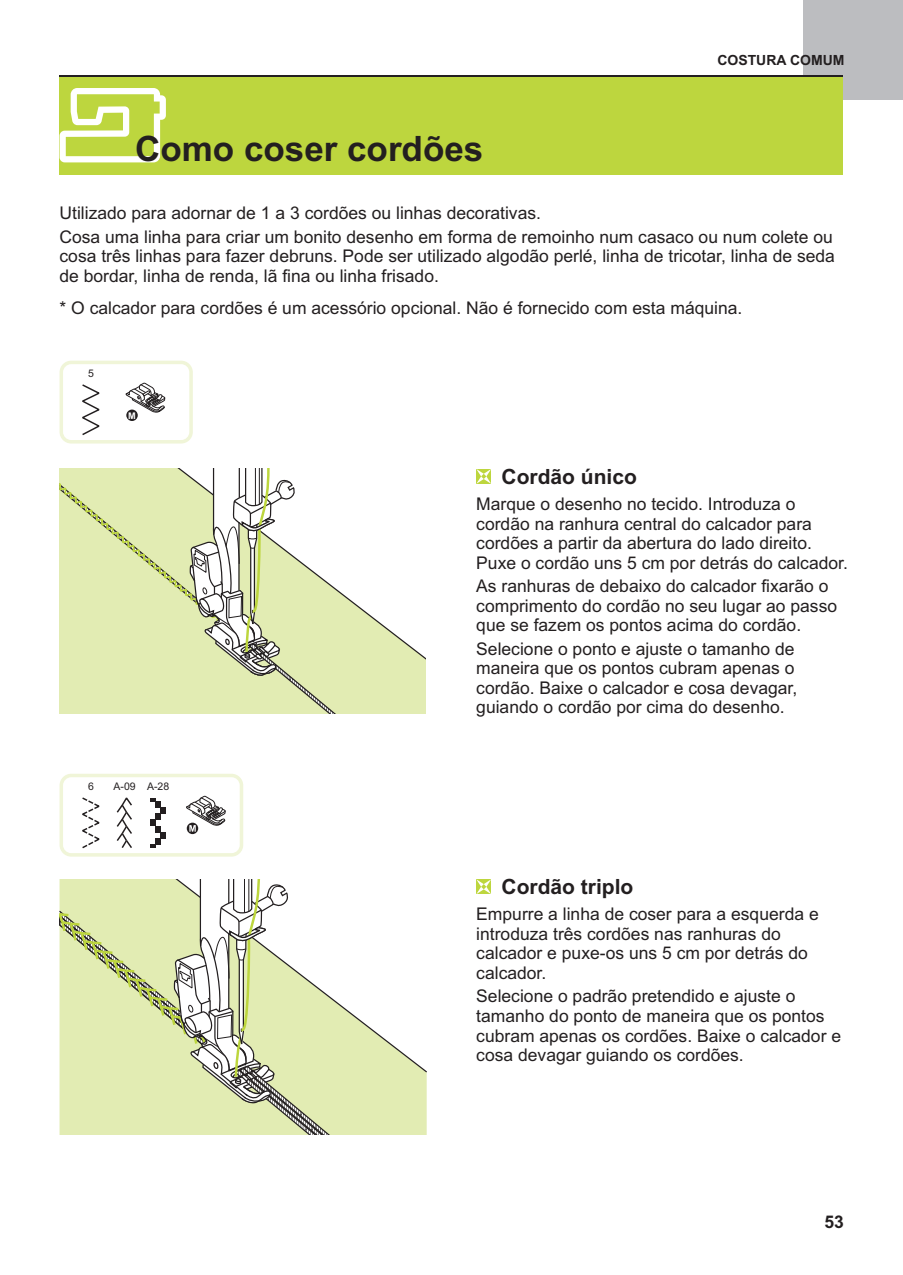
<style>
.page{position:relative;width:903px;height:1275px;background:#fff}
.page>*{position:absolute;margin:0;border:0;box-sizing:border-box;transform-origin:0 0}
.t1{font:700 35px "Arial";color:#231f20}
.t2{font:700 21px "Arial";color:#231f20}
.t3{font:17.5px/19.6px "P Ming Li U";color:#231f20}
.t4{font:700 17.5px "Arial";color:#231f20}
.t5{font:700 14px "Arial";color:#231f20}
.t6{font:10.5px "Arial";color:#231f20}
.t7{font:700 9.1px "Arial";color:#fff}
</style>
<div class="page">
<div style="left:804px;top:0;width:99px;height:99px;background:#bcbdc0"></div>
<div style="left:60px;top:76px;width:783px;height:99px;background:#bdd63e"></div>
<hr style="left:60px;top:76px;width:783px;height:1px;background:#231f20">
<svg style="left:60px;top:360px;width:133px;height:83px"></svg>
<svg style="left:60px;top:774px;width:183px;height:83px"></svg>
<svg style="left:476px;top:469px;width:15px;height:15px"></svg>
<svg style="left:476px;top:879px;width:15px;height:15px"></svg>
<svg style="left:60px;top:88px;width:106px;height:74px"></svg>
<div style="left:369px;top:662px;width:56px;height:52px;background:#e2ecb3"></div>
<svg style="left:369px;top:614px;width:56px;height:48px"></svg>
<svg style="left:60px;top:469px;width:309px;height:245px"></svg>
<div style="left:341px;top:1074px;width:86px;height:60px;background:#e2ecb3"></div>
<svg style="left:341px;top:1005px;width:86px;height:69px"></svg>
<svg style="left:60px;top:879px;width:281px;height:255px"></svg>
<h1 class="t1" style="left:135px;top:136px;width:350px">Como coser cordões</h1>
<p class="t5" style="left:717px;top:55px;width:129px">COSTURA COMUM</p>
<p class="t3" style="left:60px;top:203px;width:775px;line-height:23.4px">Utilizado para adornar de 1 a 3 cordões ou linhas decorativas.<br>Cosa uma linha para criar um bonito desenho em forma de remoinho num casaco ou num colete ou</p>
<p class="t3" style="left:60px;top:248px;width:777px">cosa três linhas para fazer debruns. Pode ser utilizado algodão perlé, linha de tricotar, linha de seda de bordar, linha de renda, lã fina ou linha frisado.</p>
<p class="t3" style="left:60px;top:300px;width:684px">* O calcador para cordões é um acessório opcional. Não é fornecido com esta máquina.</p>
<p class="t6" style="left:88px;top:367px;width:7px">5</p>
<p class="t7" style="left:128px;top:412px;width:9px">M</p>
<p class="t6" style="left:88px;top:780px;width:7px">6</p>
<p class="t6" style="left:114px;top:780px;width:57px">A-09 A-28</p>
<p class="t2" style="left:501px;top:469px;width:137px">Cordão único</p>
<p class="t3" style="left:476px;top:496px;width:373px">Marque o desenho no tecido. Introduza o cordão na ranhura central do calcador para cordões a partir da abertura do lado direito.<br>Puxe o cordão uns 5 cm por detrás do calcador.</p>
<p class="t3" style="left:476px;top:578px;width:362px">As ranhuras de debaixo do calcador fixarão o comprimento do cordão no seu lugar ao passo que se fazem os pontos acima do cordão.</p>
<p class="t3" style="left:476px;top:640px;width:323px">Selecione o ponto e ajuste o tamanho de maneira que os pontos cubram apenas o cordão. Baixe o calcador e cosa devagar, guiando o cordão por cima do desenho.</p>
<p class="t2" style="left:501px;top:879px;width:133px">Cordão triplo</p>
<p class="t3" style="left:476px;top:906px;width:344px">Empurre a linha de coser para a esquerda e introduza três cordões nas ranhuras do calcador e puxe-os uns 5 cm por detrás do calcador.</p>
<p class="t3" style="left:476px;top:988px;width:366px">Selecione o padrão pretendido e ajuste o tamanho do ponto de maneira que os pontos cubram apenas os cordões. Baixe o calcador e cosa devagar guiando os cordões.</p>
<p class="t4" style="left:824px;top:1215px;width:21px">53</p>
</div>
